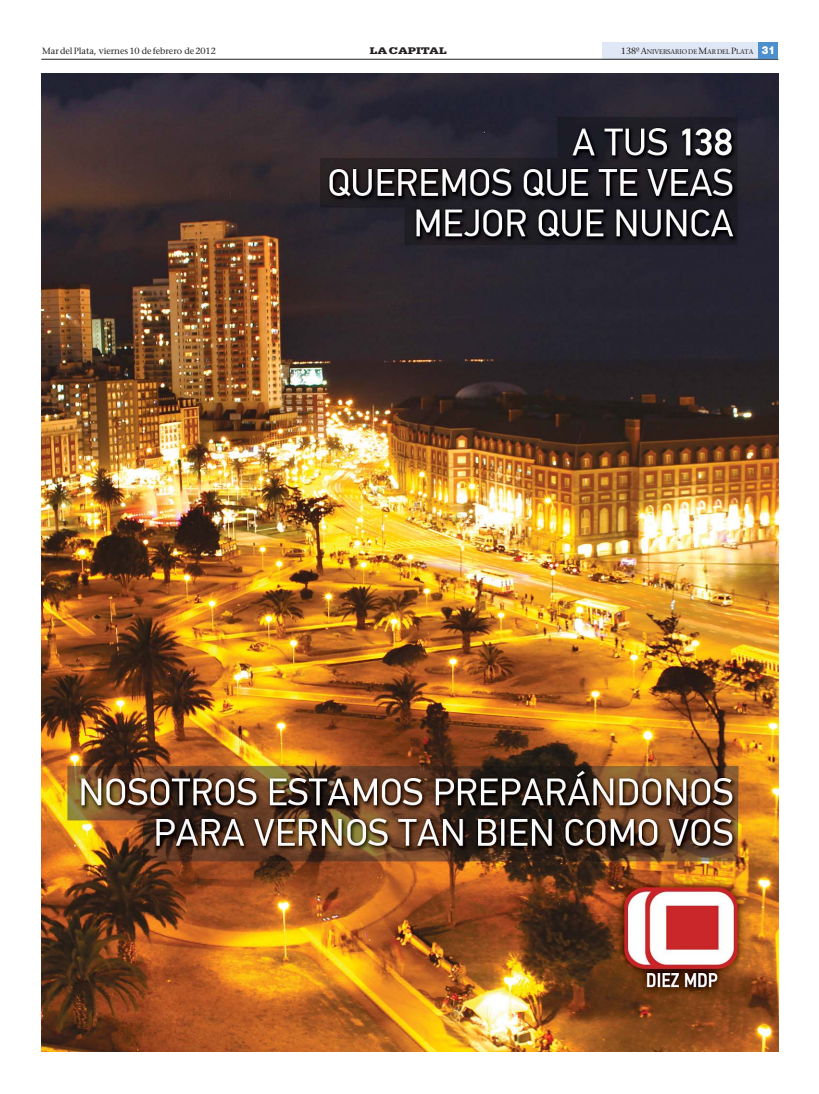
<style>
.page{position:relative;width:819px;height:1094px;background:#fff}
.page>*{position:absolute;margin:0;border:0;box-sizing:border-box;transform-origin:0 0}
.t1{font:10px "Square Serif Black DTC";letter-spacing:-.005em;color:#231f20;scale:1.35 1}
.t2{font:9px "Stone Serif";letter-spacing:-.005em;color:#231f20}
.t3{font:6.8px "Stone Serif";letter-spacing:-.01em;color:#231f20}
.s1{font-size:9px}
.s2{font-family:"Helvetica Neue";font-weight:900;font-size:11px;color:#fff}
</style>
<div class="page">
<img style="left:41px;top:73px;width:737px;height:979px">
<div style="left:603px;top:43px;width:175px;height:17px;background:#e0e7f5"></div>
<hr style="left:41px;top:59px;width:737px;height:1px;background:#231f20">
<div style="left:758px;top:43px;width:20px;height:16px;background:#4d90cd"></div>
<p class="t2" style="left:42px;top:47px;width:175px">Mar del Plata, viernes 10 de febrero de 2012</p>
<p class="t1" style="left:370px;top:46px;width:58px">LA CAPITAL</p>
<p class="t3" style="left:621px;top:49px;width:156px"><span class="s1">138º A</span>NIVERSARIO DE <span class="s1">M</span>AR DEL <span class="s1">P</span>LATA <span class="s2">31</span></p>
</div>
